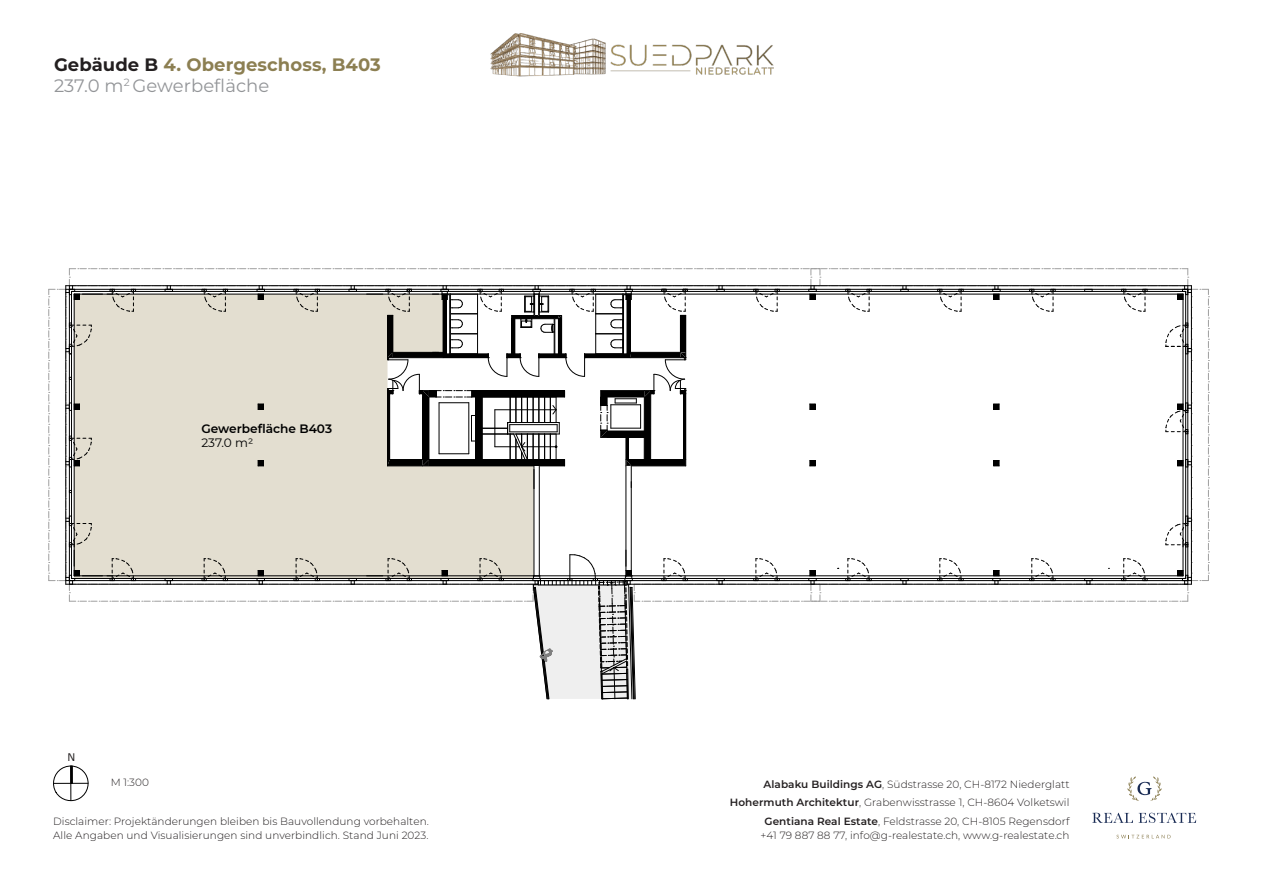
<style>
.page{position:relative;width:1263px;height:893px;background:#fff}
.page>*{position:absolute;margin:0;border:0;box-sizing:border-box;transform-origin:0 0}
.t1{font:700 18px/21px "Montserrat";letter-spacing:.005em;color:#8c7f52}
.t2{font:600 12.15px "Montserrat";color:#000}
.t3{font:12.15px "Montserrat";color:#000}
.t4{font:300 10.5px/18.5px "Montserrat";letter-spacing:.005em;color:#231f20}
.t5{font:10.5px "Verdana";color:#231f20}
.s1{color:#231f20}
.s2{font-weight:400;color:#939598}
.s3{font-weight:600}
</style>
<div class="page">
<svg style="left:49px;top:268px;width:1160px;height:432px"></svg>
<svg style="left:74px;top:294px;width:460px;height:284px;background:#d8d4c9"></svg>
<img style="left:490px;top:33px;width:284px;height:44px">
<svg style="left:53px;top:765px;width:36px;height:37px"></svg>
<hr style="left:53px;top:783px;width:35px;height:1px;background:#000">
<hr style="left:71px;top:766px;width:1px;height:35px;background:#000">
<svg style="left:1092px;top:813px;width:104px;height:10px"></svg>
<svg style="left:1116px;top:835px;width:54px;height:3px"></svg>
<svg style="left:1127px;top:776px;width:35px;height:25px"></svg>
<h1 class="t1" style="left:54px;top:54px;width:328px"><span class="s1">Gebäude B</span> 4. Obergeschoss, B403<br><span class="s2">237.0 m</span><sup>2</sup> <span class="s2">Gewerbefläche</span></h1>
<p class="t2" style="left:201px;top:420px;width:132px">Gewerbefläche B403</p>
<p class="t3" style="left:201px;top:434px;width:53px">237.0 m2</p>
<p class="t5" style="left:68px;top:751px;width:9px">N</p>
<p class="t4" style="left:111px;top:773px;width:40px">M 1:300</p>
<p class="t4" style="left:53px;top:813px;width:377px;line-height:14.2px">Disclaimer: Projektänderungen bleiben bis Bauvollendung vorbehalten.<br>Alle Angaben und Visualisierungen sind unverbindlich. Stand Juni 2023.</p>
<p class="t4" style="left:730px;top:774px;width:341px;text-align:right"><span class="s3">Alabaku Buildings AG</span>, Südstrasse 20, CH-8172 Niederglatt<br><span class="s3">Hohermuth Architektur</span>, Grabenwisstrasse 1, CH-8604 Volketswil<br><span class="s3">Gentiana Real Estate</span>, Feldstrasse 20, CH-8105 Regensdorf</p>
<p class="t4" style="left:760px;top:826px;width:311px">+41 79 887 88 77, info@g-realestate.ch, www.g-realestate.ch</p>
</div>
